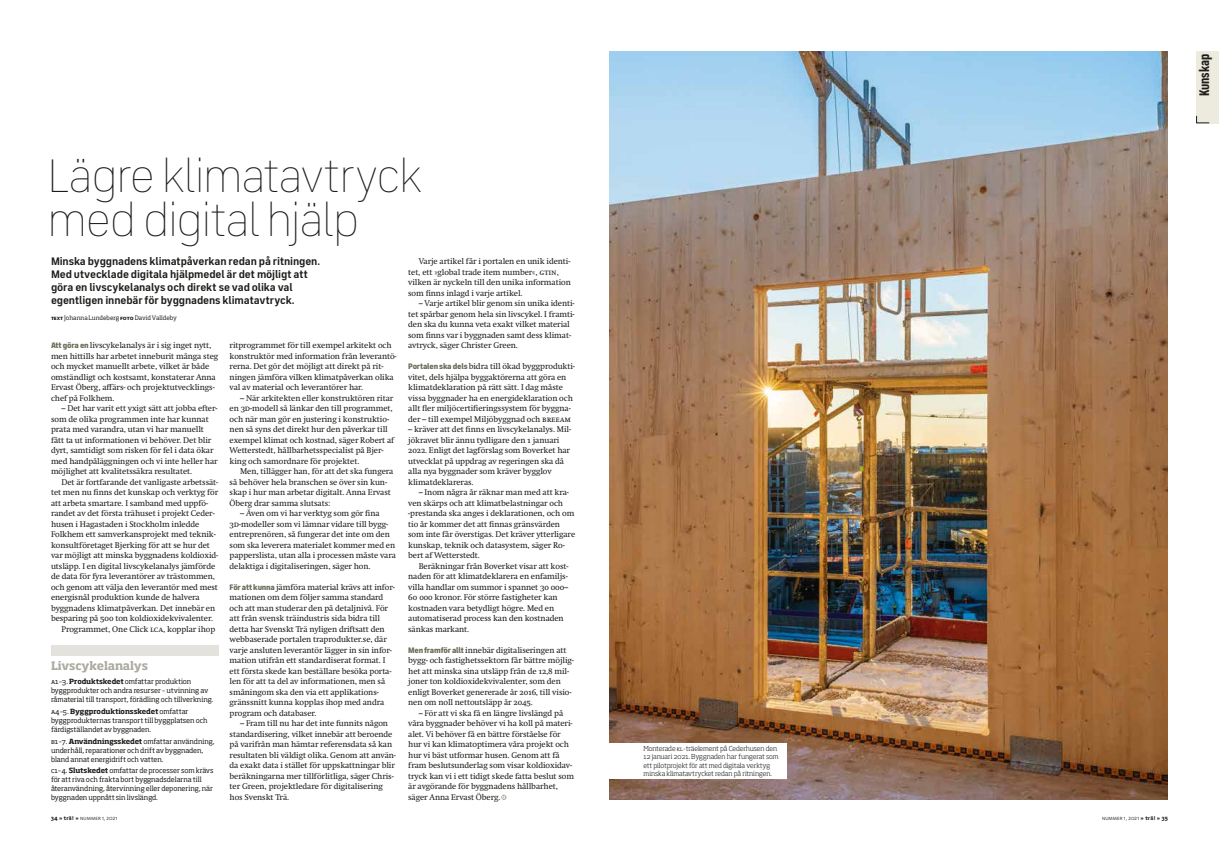
<style>
.page{position:relative;width:1219px;height:851px;background:#fff}
.page>*{position:absolute;margin:0;border:0;box-sizing:border-box;transform-origin:0 0}
.t1{font:100 48px/44px "FS Industrie";letter-spacing:-.055em;color:#1d1d1b}
.t2{font:700 14px "FS Industrie Cd";color:#1d1d1b}
.t3{font:700 11.5px "Soho Std";letter-spacing:-.005em;color:#acaaa0}
.t4{font:700 11px/13px "FS Industrie";letter-spacing:-.01em;color:#1d1d1b}
.t5{font:8.5px/10.5px "Swift Neue LT Pro";letter-spacing:-.01em;color:#1d1d1b}
.t6{font:7px/9px "Soho Std";letter-spacing:-.015em;color:#1d1d1b}
.t7{font:300 6.8px/8.5px "Soho Std";letter-spacing:-.005em;color:#1d1d1b}
.t8{font:6px "Foundry Sterling";letter-spacing:.01em;color:#1d1d1b}
.t9{font:6px "Soho Std";letter-spacing:-.01em;color:#1d1d1b}
.s1{font-family:"Foundry Sterling";font-weight:800}
.s2{font-family:"FS Industrie";font-weight:900;font-size:8px;color:#6f6d5c}
.s3{font-weight:700}
.s4{font-weight:800}
.s5{font-weight:800;font-size:5.5px}
</style>
<div class="page">
<div style="left:1196px;top:51px;width:23px;height:72px;background:#edebdd"></div>
<svg style="left:1196px;top:116px;width:13px;height:8px"></svg>
<div style="left:51px;top:645px;width:167px;height:11px;background:#e3e2dc"></div>
<img style="left:609px;top:51px;width:559px;height:748px">
<svg style="left:501px;top:794px;width:5px;height:5px"></svg>
<div style="left:609px;top:743px;width:178px;height:35px;background:#fff"></div>
<h1 class="t1" style="left:47px;top:155px;width:377px">Lägre klimatavtryck med digital hjälp</h1>
<p class="t4" style="left:51px;top:255px;width:271px">Minska byggnadens klimatpåverkan redan på ritningen.<br>Med utvecklade digitala hjälpmedel är det möjligt att göra en livscykelanalys och direkt se vad olika val egentligen innebär för byggnadens klimatavtryck.</p>
<p class="t9" style="left:51px;top:313px;width:128px"><span class="s1">text</span> Johanna Lundeberg<span class="s1">foto</span> David Valldeby</p>
<p class="t5" style="left:51px;top:340px;width:169px"><span class="s2">Att göra en</span> livscykelanalys är i sig inget nytt, men hittills har arbetet inneburit många steg och mycket manuellt arbete, vilket är både omständligt och kostsamt, konstaterar Anna Ervast Öberg, affärs- och projektutvecklings&shy;chef på Folkhem.</p>
<p class="t5" style="left:51px;top:403px;width:168px;text-indent:10px">– Det har varit ett yxigt sätt att jobba efter&shy;som de olika programmen inte har kunnat prata med varandra, utan vi har manuellt fått ta ut informationen vi behöver. Det blir dyrt, samtidigt som risken för fel i data ökar med handpåläggningen och vi inte heller har möjlighet att kvalitetssäkra resultatet.</p>
<p class="t5" style="left:62px;top:476px;width:158px">Det är fortfarande det vanligaste arbetssät-</p>
<p class="t5" style="left:51px;top:487px;width:169px">tet men nu finns det kunskap och verktyg för</p>
<p class="t5" style="left:51px;top:497px;width:159px">att arbeta smartare. I samband med uppfö-</p>
<p class="t5" style="left:51px;top:508px;width:165px">randet av det första trähuset i projekt Ceder-</p>
<p class="t5" style="left:51px;top:518px;width:150px">husen i Hagastaden i Stockholm inledde</p>
<p class="t5" style="left:51px;top:529px;width:166px">Folkhem ett samverkansprojekt med teknik-</p>
<p class="t5" style="left:51px;top:539px;width:160px">konsultföretaget Bjerking för att se hur det</p>
<p class="t5" style="left:51px;top:550px;width:169px">var möjligt att minska byggnadens koldioxid-</p>
<p class="t5" style="left:51px;top:560px;width:166px">utsläpp. I en digital livscykelanalys jämförde</p>
<p class="t5" style="left:51px;top:571px;width:166px">de data för fyra leverantörer av trästommen,</p>
<p class="t5" style="left:51px;top:581px;width:168px">och genom att välja den leverantör med mest</p>
<p class="t5" style="left:51px;top:592px;width:150px">energisnål produktion kunde de halvera</p>
<p class="t5" style="left:51px;top:602px;width:166px">byggnadens klimatpåverkan. Det innebär en</p>
<p class="t5" style="left:51px;top:613px;width:164px">besparing på 500 ton koldioxidekvivalenter.</p>
<p class="t5" style="left:62px;top:623px;width:155px">Programmet, One Click LCA, kopplar ihop</p>
<h3 class="t3" style="left:51px;top:658px;width:99px">Livscykelanalys</h3>
<p class="t6" style="left:51px;top:677px;width:164px">A1–3. <span class="s3">Produktskedet</span> omfattar produktion byggprodukter och andra resurser – utvinning av råmaterial till transport, förädling och tillverkning.</p>
<p class="t6" style="left:51px;top:706px;width:158px">A4–5. <span class="s3">Byggproduktionsskedet</span> omfattar byggprodukternas transport till byggplatsen och färdigställandet av byggnaden.</p>
<p class="t6" style="left:51px;top:736px;width:165px">b1–7. <span class="s3">Användningsskedet</span> omfattar användning, underhåll, reparationer och drift av byggnaden, bland annat energidrift och vatten.</p>
<p class="t6" style="left:51px;top:765px;width:164px">c1–4. <span class="s3">Slutskedet</span> omfattar de processer som krävs för att riva och frakta bort byggnadsdelarna till återanvändning, återvinning eller deponering, när byggnaden uppnått sin livslängd.</p>
<p class="t5" style="left:230px;top:340px;width:169px">ritprogrammet för till exempel arkitekt och konstruktör med information från leverantö&shy;rerna. Det gör det möjligt att direkt på rit&shy;ningen jämföra vilken klimatpåverkan olika val av material och leverantörer har.</p>
<p class="t5" style="left:230px;top:392px;width:166px;text-indent:10px">– När arkitekten eller konstruktören ritar en 3D-modell så länkar den till programmet, och när man gör en justering i konstruktio&shy;nen så syns det direkt hur den påverkar till exempel klimat och kostnad, säger Robert af Wetterstedt, hållbarhetsspecialist på Bjer&shy;king och samordnare för projektet.</p>
<p class="t5" style="left:230px;top:466px;width:165px;text-indent:10px">Men, tillägger han, för att det ska fungera så behöver hela branschen se över sin kun&shy;skap i hur man arbetar digitalt. Anna Ervast Öberg drar samma slutsats:</p>
<p class="t5" style="left:230px;top:508px;width:168px;text-indent:10px">– Även om vi har verktyg som gör fina 3D-modeller som vi lämnar vidare till bygg&shy;entreprenören, så fungerar det inte om den som ska leverera materialet kommer med en papperslista, utan alla i processen måste vara delaktiga i digitaliseringen, säger hon.</p>
<p class="t5" style="left:230px;top:581px;width:167px"><span class="s2">För att kunna</span> jämföra material krävs att infor&shy;mationen om dem följer samma standard och att man studerar den på detaljnivå. För att från svensk träindustris sida bidra till detta har Svenskt Trä nyligen driftsatt den webbaserade portalen traprodukter.se, där varje ansluten leverantör lägger in sin infor&shy;mation utifrån ett standardiserat format. I ett första skede kan beställare besöka porta&shy;len för att ta del av informationen, men så småningom ska den via ett applikations&shy;gränssnitt kunna kopplas ihop med andra program och databaser.</p>
<p class="t5" style="left:230px;top:718px;width:168px;text-indent:10px">– Fram till nu har det inte funnits någon standardisering, vilket innebär att beroende på varifrån man hämtar referensdata så kan resultaten bli väldigt olika. Genom att använ&shy;da exakt data i stället för uppskattningar blir beräkningarna mer tillförlitliga, säger Chris&shy;ter Green, projektledare för digitalisering hos Svenskt Trä.</p>
<p class="t5" style="left:408px;top:256px;width:164px;text-indent:10px">Varje artikel får i portalen en unik identi&shy;tet, ett »global trade item number«, GTIN, vilken är nyckeln till den unika information som finns inlagd i varje artikel.</p>
<p class="t5" style="left:408px;top:298px;width:168px;text-indent:10px">– Varje artikel blir genom sin unika identi&shy;tet spårbar genom hela sin livscykel. I framti&shy;den ska du kunna veta exakt vilket material som finns var i byggnaden samt dess klimat&shy;avtryck, säger Christer Green.</p>
<p class="t5" style="left:408px;top:361px;width:168px"><span class="s2">Portalen ska dels</span> bidra till ökad byggprodukti&shy;vitet, dels hjälpa byggaktörerna att göra en klimatdeklaration på rätt sätt. I dag måste vissa byggnader ha en energideklaration och allt fler miljöcertifieringssystem för byggna&shy;der – till exempel Miljöbyggnad och BREEAM</p>
<p class="t5" style="left:408px;top:424px;width:164px">– kräver att det finns en livscykelanalys. Mil&shy;jökravet blir ännu tydligare den 1 januari 2022. Enligt det lagförslag som Boverket har utvecklat på uppdrag av regeringen ska då alla nya byggnader som kräver bygglov klimatdeklareras.</p>
<p class="t5" style="left:408px;top:487px;width:169px;text-indent:10px">– Inom några år räknar man med att kra&shy;ven skärps och att klimatbelastningar och -prestanda ska anges i deklarationen, och om tio år kommer det att finnas gränsvärden som inte får överstigas. Det kräver ytterligare kunskap, teknik och datasystem, säger Ro&shy;bert af Wetterstedt.</p>
<p class="t5" style="left:408px;top:560px;width:162px;text-indent:10px">Beräkningar från Boverket visar att kost&shy;naden för att klimatdeklarera en enfamiljs&shy;villa handlar om summor i spannet 30 000– 60 000 kronor. För större fastigheter kan kostnaden vara betydligt högre. Med en automatiserad process kan den kostnaden sänkas markant.</p>
<p class="t5" style="left:408px;top:644px;width:167px"><span class="s2">Men framför allt</span> innebär digitaliseringen att bygg- och fastighetssektorn får bättre möjlig&shy;het att minska sina utsläpp från de 12,8 mil&shy;joner ton koldioxidekvivalenter, som den enligt Boverket genererade år 2016, till visio&shy;nen om noll nettoutsläpp år 2045.</p>
<p class="t5" style="left:408px;top:707px;width:167px;text-indent:10px">– För att vi ska få en längre livslängd på våra byggnader behöver vi ha koll på materi&shy;alet. Vi behöver få en bättre förståelse för hur vi kan klimatoptimera våra projekt och hur vi bäst utformar husen. Genom att få fram beslutsunderlag som visar koldioxidav&shy;tryck kan vi i ett tidigt skede fatta beslut som är avgörande för byggnadens hållbarhet, säger Anna Ervast Öberg.</p>
<p class="t7" style="left:643px;top:743px;width:137px">Monterade KL-träelement på Cederhusen den 12 januari 2021. Byggnaden har fungerat som ett pilotprojekt för att med digitala verktyg minska klimatavtrycket redan på ritningen.</p>
<p class="t8" style="left:51px;top:814px;width:68px"><span class="s4">34 »</span> <span class="s5">trä!</span> <span class="s4">»</span> nummer 1, 2021</p>
<p class="t8" style="left:1102px;top:814px;width:67px">nummer 1, 2021 <span class="s4">»</span> <span class="s5">trä!</span> <span class="s4">» 35</span></p>
<h2 class="t2" style="left:1196px;top:96px;width:44px;rotate:-90deg">Kunskap</h2>
</div>
